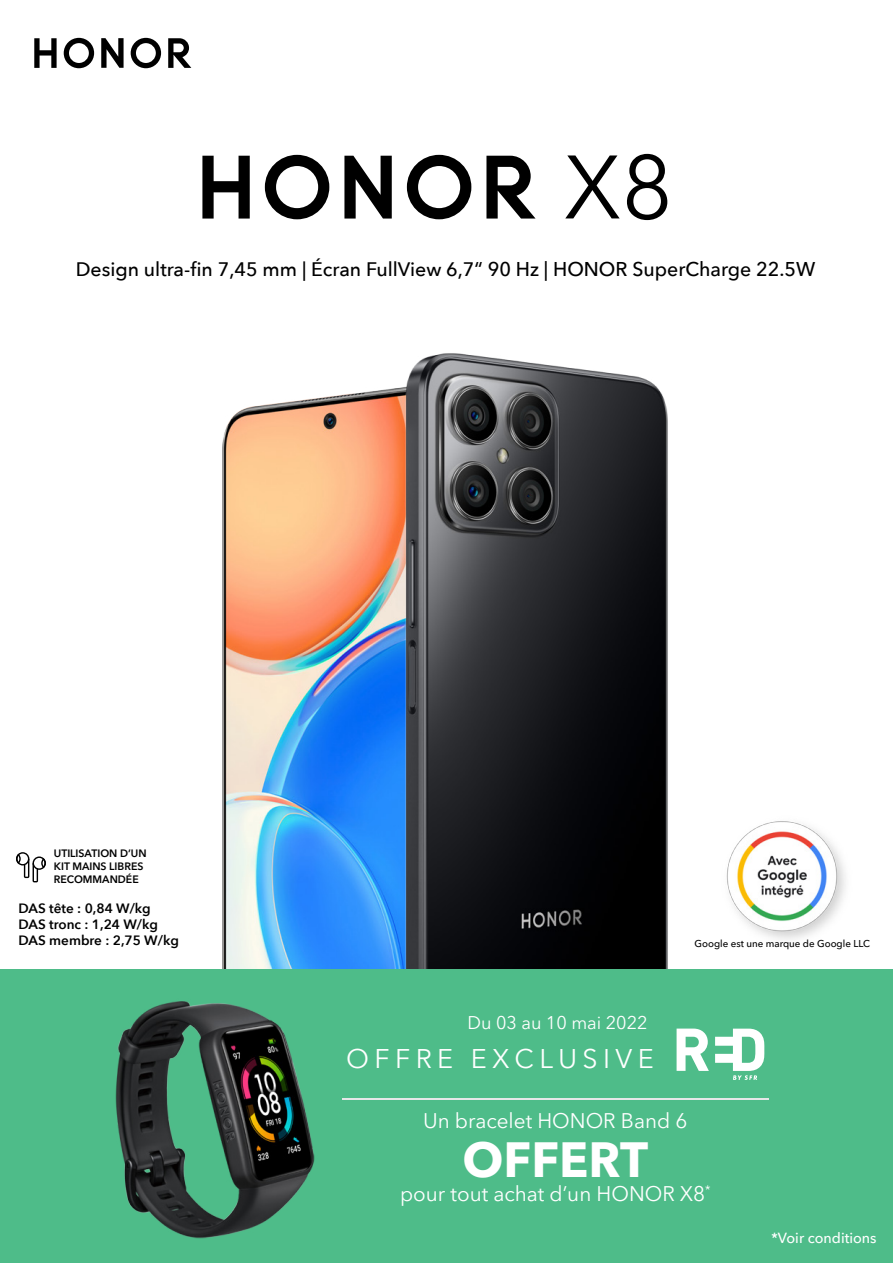
<style>
.page{position:relative;width:893px;height:1263px;background:#fff}
.page>*{position:absolute;margin:0;border:0;box-sizing:border-box;transform-origin:0 0}
.t1{font:88.95px "Avenir Next W1 G";color:#000}
.t2{font:700 48.3px "Avenir Next W1 G";color:#fff}
.t3{font:27px "Avenir Next";letter-spacing:.2em;color:#fff}
.t4{font:20.7px "Avenir Next W1 G";color:#fff}
.t5{font:500 19.5px "Avenir Next";color:#000}
.t6{font:18px "Avenir Next W1 G";color:#fff}
.t7{font:500 14.4px "Avenir Next W1 G";color:#fff}
.t8{font:600 13.5px/16.2px "Avenir Next";color:#000}
.t9{font:600 10.5px/12.6px "Avenir Next W1 G";color:#000}
.t10{font:500 9.75px "Avenir Next W1 G";color:#000}
.s1{font-family:"Avenir Next W1 G"}
</style>
<div class="page">
<img style="left:222px;top:392px;width:145px;height:565px">
<img style="left:367px;top:353px;width:301px;height:616px">
<svg style="left:202px;top:156px;width:48px;height:63px"></svg>
<svg style="left:344px;top:156px;width:48px;height:63px"></svg>
<svg style="left:407px;top:155px;width:64px;height:64px"></svg>
<svg style="left:486px;top:156px;width:50px;height:63px"></svg>
<svg style="left:265px;top:155px;width:64px;height:64px"></svg>
<div style="left:0;top:969px;width:893px;height:294px;background:#4ebc89"></div>
<svg style="left:677px;top:1028px;width:32px;height:43px"></svg>
<svg style="left:715px;top:1029px;width:49px;height:51px"></svg>
<img style="left:726px;top:821px;width:120px;height:119px">
<svg style="left:16px;top:852px;width:30px;height:30px"></svg>
<img style="left:115px;top:957px;width:262px;height:282px">
<hr style="left:342px;top:1098px;width:427px;height:2px;background:#e6e7e8">
<svg style="left:34px;top:38px;width:157px;height:30px"></svg>
<h1 class="t1" style="left:564px;top:116px;width:111px">X8</h1>
<p class="t5" style="left:76px;top:253px;width:741px">Design ultra-fin 7,45 mm | Écran FullView 6,7<span class="s1">“ 90 Hz | HONOR SuperCharge 22.5W</span></p>
<p class="t9" style="left:54px;top:846px;width:94px">UTILISATION D’UN<br>KIT MAINS LIBRES<br>RECOMMANDÉE</p>
<p class="t8" style="left:19px;top:899px;width:162px">DAS tête : 0,84 W/kg<br>DAS tronc : 1,24 W/kg<br>DAS membre : 2,75 W/kg</p>
<p class="t6" style="left:467px;top:1008px;width:182px">Du 03 au 10 mai 2022</p>
<h3 class="t3" style="left:346px;top:1035px;width:309px">OFFRE EXCLUSIVE</h3>
<p class="t10" style="left:695px;top:936px;width:177px">Google est une marque de Google LLC</p>
<p class="t4" style="left:423px;top:1104px;width:266px">Un bracelet HONOR Band 6</p>
<h2 class="t2" style="left:462px;top:1121px;width:187px">OFFERT</h2>
<p class="t4" style="left:400px;top:1177px;width:312px">pour tout achat d’un HONOR X8<sup>*</sup></p>
<p class="t7" style="left:771px;top:1226px;width:107px">*Voir conditions</p>
</div>
